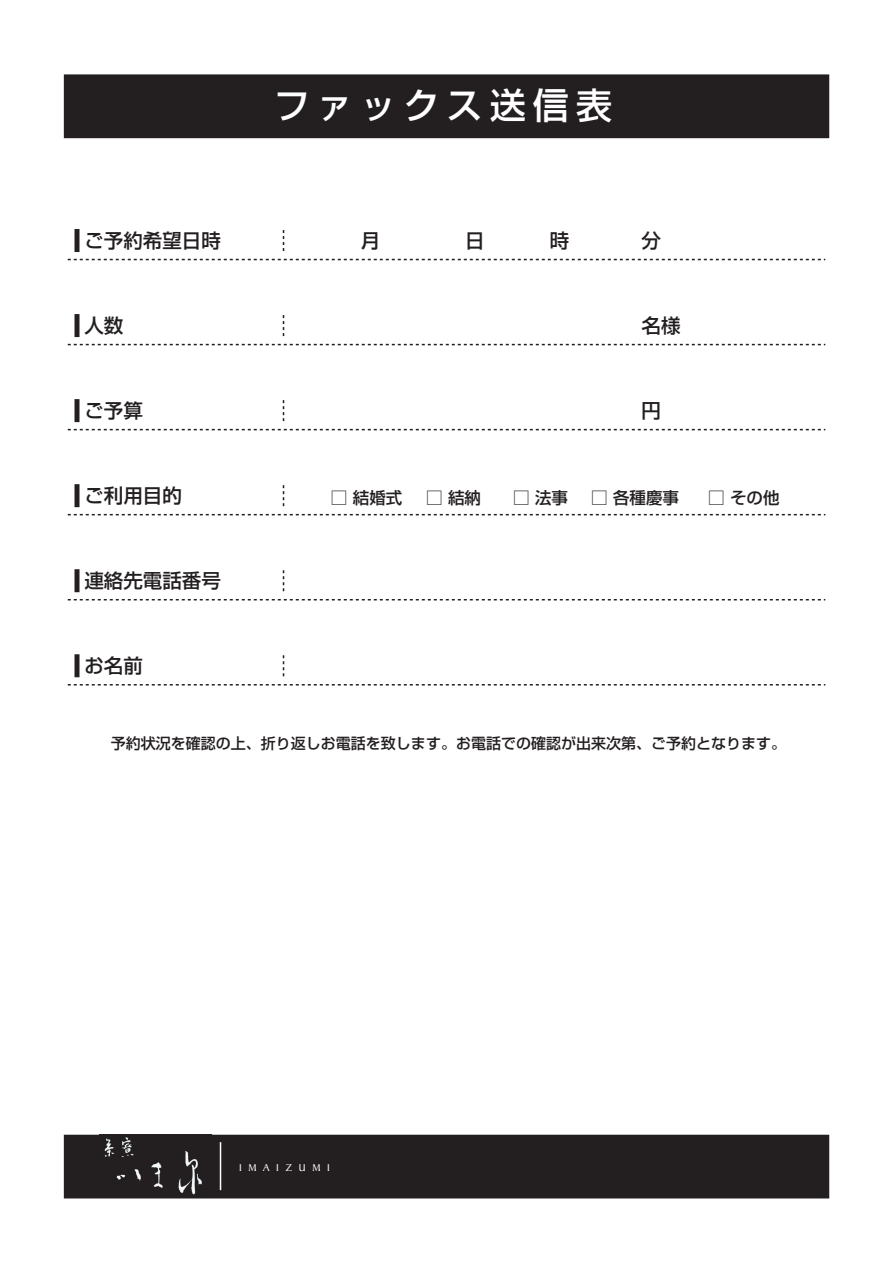
<style>
.page{position:relative;width:893px;height:1263px;background:#fff}
.page>*{position:absolute;margin:0;border:0;box-sizing:border-box;transform-origin:0 0}
.t1{font:500 36px "Shin Go Pro";letter-spacing:.2em;color:#fff}
.t2{font:500 19.5px "Shin Go Pro";color:#231f20}
.t3{font:500 16.5px "Shin Go Pro";color:#231f20}
.t4{font:500 15px "Shin Go Pro";color:#231f20}
.t5{font:10.5px "Baker Signet";letter-spacing:.64em;color:#fff}
</style>
<div class="page">
<div style="left:64px;top:74px;width:765px;height:64px;background:#231f20"></div>
<div style="left:64px;top:1135px;width:765px;height:63px;background:#231f20"></div>
<svg style="left:67px;top:229px;width:759px;height:32px"></svg>
<svg style="left:67px;top:314px;width:759px;height:32px"></svg>
<svg style="left:67px;top:399px;width:759px;height:32px"></svg>
<svg style="left:67px;top:484px;width:759px;height:32px"></svg>
<svg style="left:67px;top:569px;width:759px;height:32px"></svg>
<svg style="left:67px;top:654px;width:759px;height:32px"></svg>
<svg style="left:219px;top:1142px;width:3px;height:49px"></svg>
<img style="left:99px;top:1134px;width:113px;height:61px">
<h1 class="t1" style="left:274px;top:75px;width:340px">ファックス送信表</h1>
<h2 class="t2" style="left:84px;top:225px;width:138px">ご予約希望日時</h2>
<h2 class="t2" style="left:361px;top:225px;width:21px">月</h2>
<h2 class="t2" style="left:465px;top:225px;width:21px">日</h2>
<h2 class="t2" style="left:550px;top:225px;width:21px">時</h2>
<h2 class="t2" style="left:641px;top:225px;width:21px">分</h2>
<h2 class="t2" style="left:84px;top:310px;width:41px">人数</h2>
<h2 class="t2" style="left:641px;top:310px;width:40px">名様</h2>
<h2 class="t2" style="left:84px;top:395px;width:60px">ご予算</h2>
<h2 class="t2" style="left:641px;top:395px;width:21px">円</h2>
<h2 class="t2" style="left:84px;top:480px;width:99px">ご利用目的</h2>
<p class="t3" style="left:331px;top:484px;width:73px">□ 結婚式</p>
<p class="t3" style="left:426px;top:484px;width:56px">□ 結納</p>
<p class="t3" style="left:513px;top:484px;width:56px">□ 法事</p>
<p class="t3" style="left:591px;top:484px;width:89px">□ 各種慶事</p>
<p class="t3" style="left:708px;top:484px;width:73px">□ その他</p>
<h2 class="t2" style="left:84px;top:565px;width:138px">連絡先電話番号</h2>
<h2 class="t2" style="left:84px;top:650px;width:60px">お名前</h2>
<p class="t4" style="left:111px;top:731px;width:676px">予約状況を確認の上、折り返しお電話を致します。お電話での確認が出来次第、ご予約となります。</p>
<p class="t5" style="left:239px;top:1162px;width:92px">IMAIZUMI</p>
</div>
